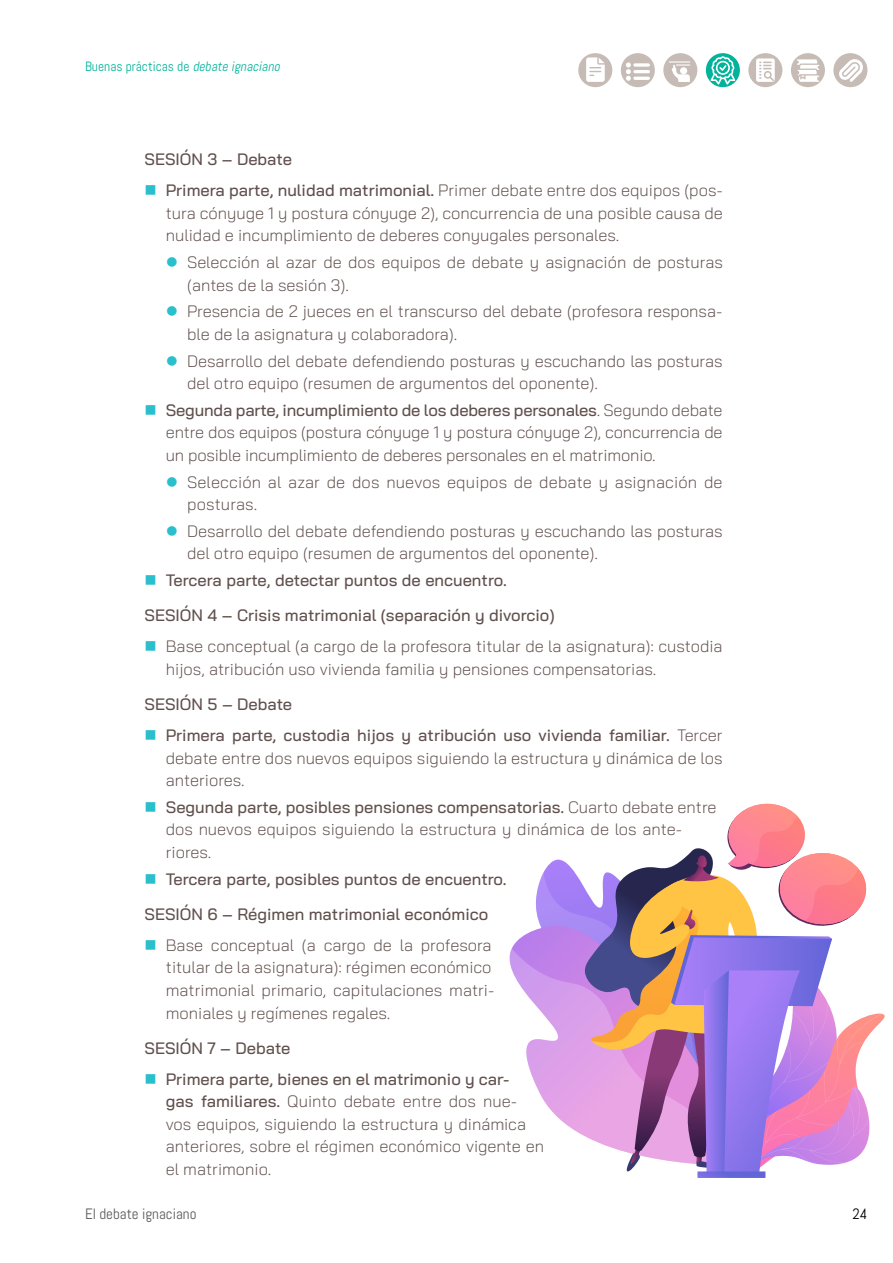
<style>
.page{position:relative;width:893px;height:1263px;background:#fff}
.page>*{position:absolute;margin:0;border:0;box-sizing:border-box;transform-origin:0 0}
.t1{font:300 16.5px/22.5px "Bai Jamjuree";color:#60504d}
.Normal_wrd_1{font:500 16.5px "Bai Jamjuree";color:#60504d}
.t2{font:15px "Abel";color:#575756}
.t3{font:15px "Abel";color:#000}
.t4{font:13.5px "Abel";color:#00b39a}
.s1{font-style:italic}
.s2{color:#29bfcc}
.s3{font-weight:500}
</style>
<div class="page">
<div style="left:578px;top:53px;width:34px;height:34px;background:#c7bbb6;border-radius:50%"></div>
<div style="left:621px;top:53px;width:34px;height:34px;background:#c7bbb6;border-radius:50%"></div>
<div style="left:663px;top:53px;width:34px;height:34px;background:#c7bbb6;border-radius:50%"></div>
<div style="left:706px;top:53px;width:34px;height:34px;background:#00b39a;border-radius:50%"></div>
<div style="left:748px;top:53px;width:34px;height:34px;background:#c7bbb6;border-radius:50%"></div>
<div style="left:791px;top:53px;width:34px;height:34px;background:#c7bbb6;border-radius:50%"></div>
<div style="left:833px;top:53px;width:34px;height:34px;background:#c7bbb6;border-radius:50%"></div>
<svg style="left:586px;top:57px;width:19px;height:25px"></svg>
<svg style="left:626px;top:63px;width:24px;height:18px"></svg>
<svg style="left:671px;top:64px;width:19px;height:18px"></svg>
<hr style="left:669px;top:61px;width:21px;height:2px;background:#fff">
<svg style="left:756px;top:58px;width:19px;height:24px"></svg>
<svg style="left:797px;top:59px;width:22px;height:23px"></svg>
<svg style="left:838px;top:58px;width:26px;height:24px"></svg>
<svg style="left:710px;top:56px;width:25px;height:29px"></svg>
<svg style="left:536px;top:872px;width:48px;height:54px;background:#ad8df6"></svg>
<svg style="left:509px;top:926px;width:75px;height:36px"></svg>
<svg style="left:510px;top:948px;width:74px;height:188px"></svg>
<svg style="left:584px;top:804px;width:301px;height:374px"></svg>
<p class="t4" style="left:85px;top:58px;width:199px">Buenas prácticas de <span class="s1">debate ignaciano</span></p>
<p class="Normal_wrd_1" style="left:145px;top:150px;width:149px">SESIÓN 3 – Debate</p>
<p class="t1" style="left:166px;top:179px;width:559px;text-align:justify;text-indent:-21px"><span class="s2">■</span> <span class="s3">Primera parte, nulidad matrimonial.</span> Primer debate entre dos equipos (pos&shy;tura cónyuge 1 y postura cónyuge 2), concurrencia de una posible causa de nulidad e incumplimiento de deberes conyugales personales.</p>
<p class="t1" style="left:187px;top:251px;width:537px;text-indent:-21px"><span class="s2">●</span> Selección al azar de dos equipos de debate y asignación de posturas (antes de la sesión 3).</p>
<p class="t1" style="left:187px;top:300px;width:537px;text-indent:-21px"><span class="s2">●</span> Presencia de 2 jueces en el transcurso del debate (profesora responsa&shy;ble de la asignatura y colaboradora).</p>
<p class="t1" style="left:187px;top:349px;width:537px;text-indent:-21px"><span class="s2">●</span> Desarrollo del debate defendiendo posturas y escuchando las posturas del otro equipo (resumen de argumentos del oponente).</p>
<p class="t1" style="left:166px;top:399px;width:558px;text-align:justify;text-indent:-21px"><span class="s2">■</span> <span class="s3">Segunda parte, incumplimiento de los deberes personales</span>. Segundo debate entre dos equipos (postura cónyuge 1 y postura cónyuge 2), concurrencia de un posible incumplimiento de deberes personales en el matrimonio.</p>
<p class="t1" style="left:187px;top:470px;width:537px;text-indent:-21px"><span class="s2">●</span> Selección al azar de dos nuevos equipos de debate y asignación de posturas.</p>
<p class="t1" style="left:187px;top:520px;width:537px;text-indent:-21px"><span class="s2">●</span> Desarrollo del debate defendiendo posturas y escuchando las posturas del otro equipo (resumen de argumentos del oponente).</p>
<p class="Normal_wrd_1" style="left:145px;top:571px;width:364px"><span class="s2">■</span> Tercera parte, detectar puntos de encuentro.</p>
<p class="Normal_wrd_1" style="left:145px;top:606px;width:412px">SESIÓN 4 – Crisis matrimonial (separación y divorcio)</p>
<p class="t1" style="left:166px;top:635px;width:558px;text-indent:-21px"><span class="s2">■</span> Base conceptual (a cargo de la profesora titular de la asignatura): custodia hijos, atribución uso vivienda familia y pensiones compensatorias.</p>
<p class="Normal_wrd_1" style="left:145px;top:695px;width:149px">SESIÓN 5 – Debate</p>
<p class="t1" style="left:166px;top:724px;width:558px;text-align:justify;text-indent:-21px"><span class="s2">■</span> <span class="s3">Primera parte, custodia hijos y atribución uso vivienda familiar.</span> Tercer debate entre dos nuevos equipos siguiendo la estructura y dinámica de los anteriores.</p>
<p class="t1" style="left:166px;top:796px;width:552px;text-indent:-21px"><span class="s2">■</span> <span class="s3">Segunda parte, posibles pensiones compensatorias.</span> Cuarto debate entre dos nuevos equipos siguiendo la estructura y dinámica de los ante&shy;riores.</p>
<p class="Normal_wrd_1" style="left:145px;top:869px;width:364px"><span class="s2">■</span> Tercera parte, posibles puntos de encuentro.</p>
<p class="Normal_wrd_1" style="left:145px;top:905px;width:345px">SESIÓN 6 – Régimen matrimonial económico</p>
<p class="t1" style="left:166px;top:934px;width:330px;text-indent:-21px"><span class="s2">■</span> Base conceptual (a cargo de la profesora titular de la asignatura): régimen económico matrimonial primario, capitulaciones matri&shy;moniales y regímenes regales.</p>
<p class="Normal_wrd_1" style="left:145px;top:1038px;width:147px">SESIÓN 7 – Debate</p>
<p class="t1" style="left:166px;top:1068px;width:380px;text-indent:-21px"><span class="s2">■</span> <span class="s3">Primera parte, bienes en el matrimonio y car-<br>gas familiares.</span> Quinto debate entre dos nue&shy;vos equipos, siguiendo la estructura y dinámica anteriores, sobre el régimen económico vigente en el matrimonio.</p>
<p class="t2" style="left:85px;top:1204px;width:113px">El debate ignaciano</p>
<p class="t3" style="left:852px;top:1204px;width:16px">24</p>
</div>
